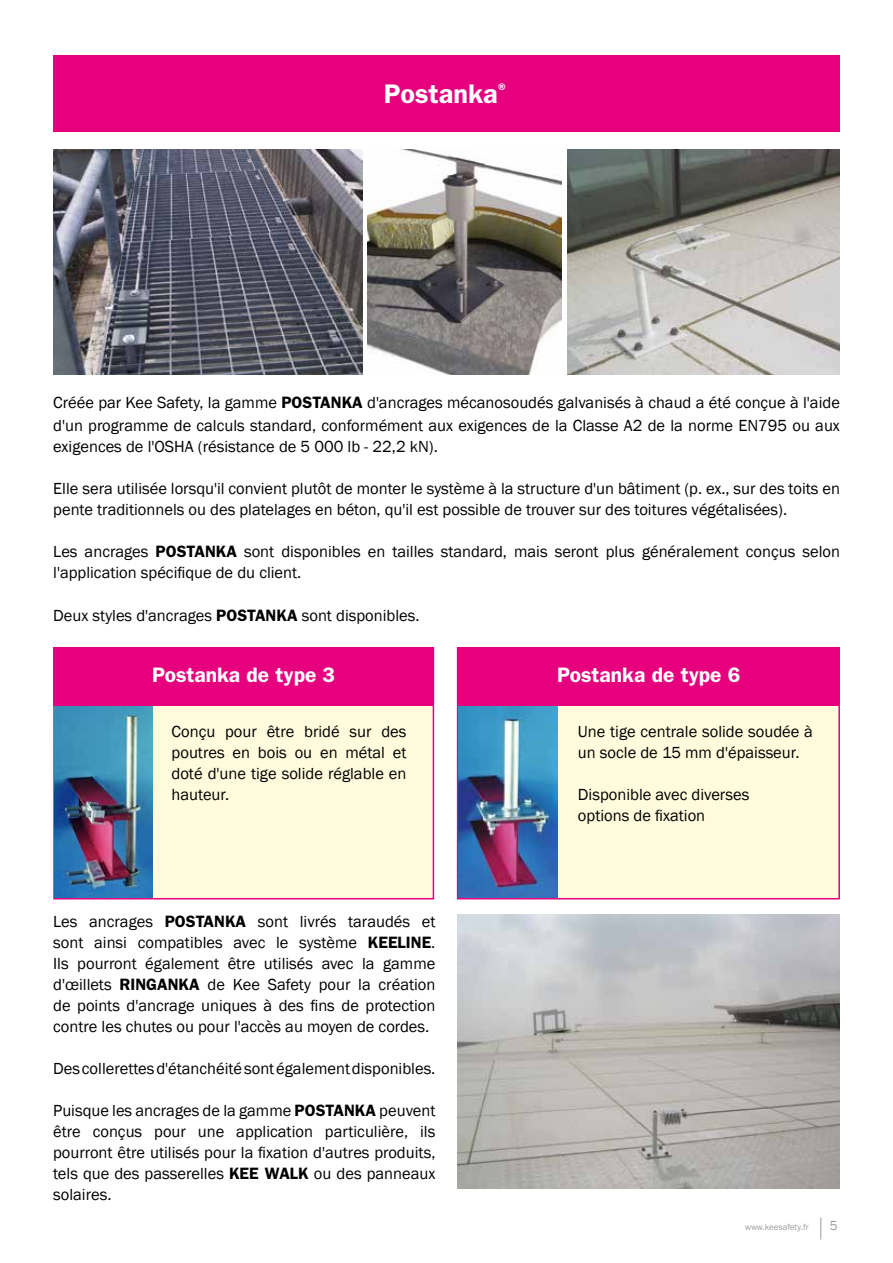
<style>
.page{position:relative;width:893px;height:1263px;background:#fff}
.page>*{position:absolute;margin:0;border:0;box-sizing:border-box;transform-origin:0 0}
.t1{font:600 27px "ITC Franklin Gothic Std";color:#fff}
.t2{font:600 21px "ITC Franklin Gothic Std";color:#fff}
.t3{font:16.5px/21px "Franklin Gothic";color:#000}
.t4{font:13.5px "Franklin Gothic";color:#9d9d9c}
.t5{font:9px "Franklin Gothic";color:#9d9d9c}
.s1{font-family:"ITC Franklin Gothic Std";font-weight:600}
</style>
<div class="page">
<div style="left:457px;top:647px;width:383px;height:252px;background:#fffbdc;border:2px solid #e6007d"></div>
<div style="left:53px;top:647px;width:381px;height:252px;background:#fffbdc;border:2px solid #e6007d"></div>
<svg style="left:820px;top:1217px;width:1px;height:22px"></svg>
<div style="left:53px;top:55px;width:787px;height:77px;background:#e6007d"></div>
<img style="left:53px;top:149px;width:310px;height:225px">
<img style="left:567px;top:149px;width:273px;height:225px">
<img style="left:368px;top:149px;width:193px;height:225px">
<img style="left:55px;top:706px;width:98px;height:192px">
<img style="left:458px;top:706px;width:99px;height:192px">
<img style="left:458px;top:915px;width:382px;height:273px">
<div style="left:458px;top:647px;width:382px;height:59px;background:#e6007d"></div>
<div style="left:53px;top:647px;width:381px;height:59px;background:#e6007d"></div>
<h1 class="t1" style="left:384px;top:78px;width:127px">Postanka<sup>®</sup></h1>
<p class="t3" style="left:53px;top:392px;width:788px;line-height:22.5px">Créée par Kee Safety, la gamme <span class="s1">POSTANKA</span> d'ancrages mécanosoudés galvanisés à chaud a été conçue à l'aide d'un programme de calculs standard, conformément aux exigences de la Classe A2 de la norme EN795 ou aux</p>
<p class="t3" style="left:53px;top:436px;width:386px">exigences de l'OSHA (résistance de 5 000 lb - 22,2 kN).</p>
<p class="t3" style="left:53px;top:478px;width:788px">Elle sera utilisée lorsqu'il convient plutôt de monter le système à la structure d'un bâtiment (p. ex., sur des toits en pente traditionnels ou des platelages en béton, qu'il est possible de trouver sur des toitures végétalisées).</p>
<p class="t3" style="left:53px;top:541px;width:788px">Les ancrages <span class="s1">POSTANKA</span> sont disponibles en tailles standard, mais seront plus généralement conçus selon l'application spécifique de du client.</p>
<p class="t3" style="left:53px;top:606px;width:368px">Deux styles d'ancrages <span class="s1">POSTANKA</span> sont disponibles.</p>
<p class="t2" style="left:152px;top:663px;width:185px">Postanka de type 3</p>
<p class="t3" style="left:172px;top:721px;width:236px;text-align:justify">Conçu pour être bridé sur des poutres en bois ou en métal et doté d'une tige solide réglable en hauteur.</p>
<p class="t3" style="left:53px;top:911px;width:384px;text-align:justify">Les ancrages <span class="s1">POSTANKA</span> sont livrés taraudés et sont ainsi compatibles avec le système <span class="s1">KEELINE</span>.<br>Ils pourront également être utilisés avec la gamme d'œillets <span class="s1">RINGANKA</span> de Kee Safety pour la création de points d'ancrage uniques à des fins de protection contre les chutes ou pour l'accès au moyen de cordes.</p>
<p class="t3" style="left:53px;top:1058px;width:384px">Des collerettes d'étanchéité sont également disponibles.</p>
<p class="t3" style="left:53px;top:1100px;width:384px;text-align:justify">Puisque les ancrages de la gamme <span class="s1">POSTANKA</span> peuvent être conçus pour une application particulière, ils pourront être utilisés pour la fixation d'autres produits, tels que des passerelles <span class="s1">KEE WALK</span> ou des panneaux solaires.</p>
<p class="t2" style="left:557px;top:663px;width:185px">Postanka de type 6</p>
<p class="t3" style="left:578px;top:721px;width:236px">Une tige centrale solide soudée à un socle de 15 mm d'épaisseur.</p>
<p class="t3" style="left:578px;top:784px;width:173px">Disponible avec diverses options de fixation</p>
<p class="t5" style="left:745px;top:1222px;width:65px">www.keesafety.fr</p>
<p class="t4" style="left:830px;top:1217px;width:9px">5</p>
</div>
